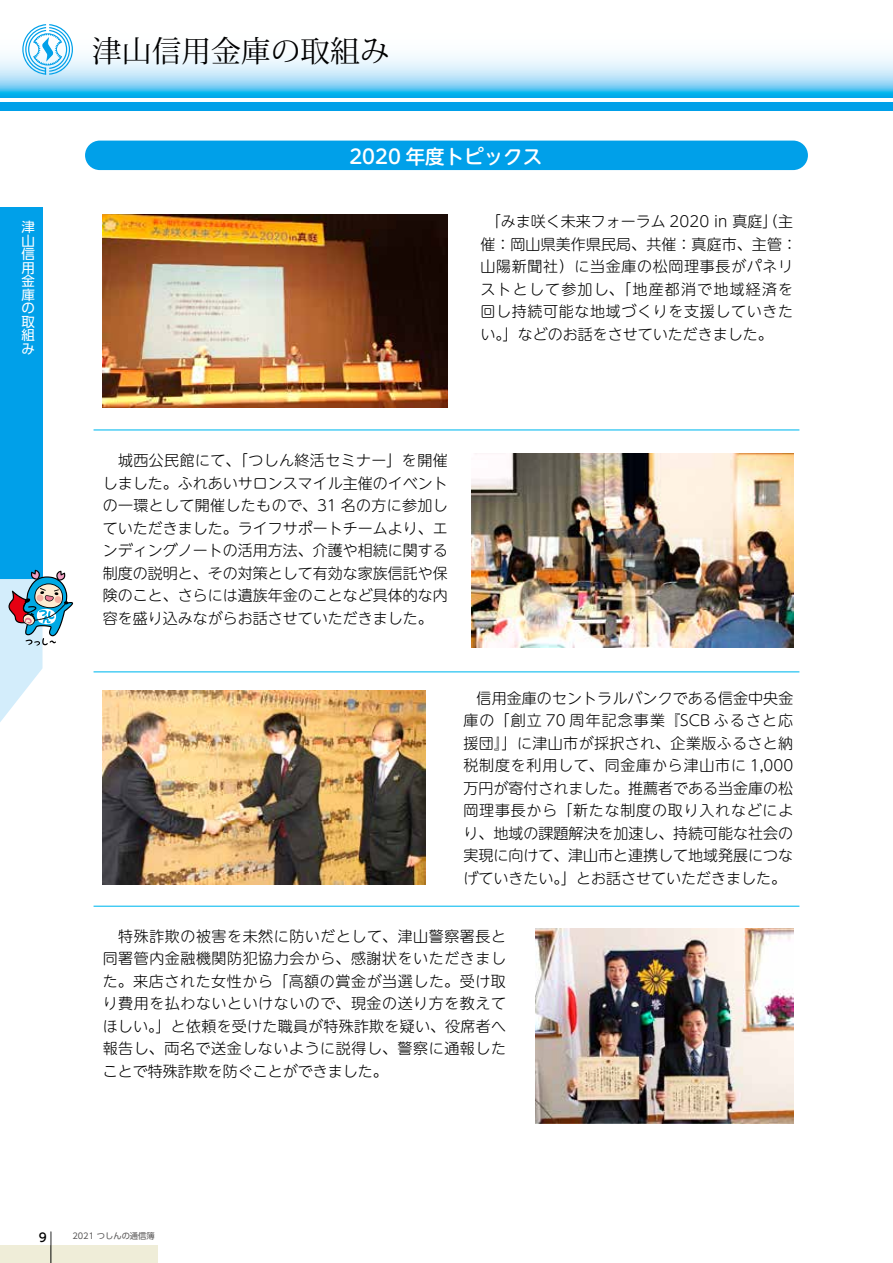
<style>
.page{position:relative;width:893px;height:1263px;background:#fff}
.page>*{position:absolute;margin:0;border:0;box-sizing:border-box;transform-origin:0 0}
.t1{font:29.7px "Koz Min Pro";color:#000}
.t2{font:500 19.5px "UD Shin M Go Pro";color:#fff}
.t3{font:300 15px/22.5px "UD Shin M Go Pro";color:#000;text-align:justify}
.t4{font:300 15px/22.5px "UD Shin M Go Pro";letter-spacing:.045em;color:#000}
.t5{font:13.5px/13.5px "UD Shin Go Pro";color:#fff;text-align:justify}
.t6{font:500 12px "UD Shin Go Pro";color:#000}
.t7{font:8.25px "UD Shin Go Pro";color:#595757}
</style>
<div class="page">
<div style="left:0;top:207px;width:43px;height:372px;background:#00a0e9"></div>
<div style="left:0;top:1245px;width:157px;height:18px;background:#efedd8"></div>
<hr style="left:51px;top:1231px;width:1px;height:32px;background:#000">
<svg style="left:51px;top:1231px;width:1px;height:14px"></svg>
<svg style="left:0;top:55px;width:893px;height:43px;background:#9edcf7"></svg>
<div style="left:0;top:102px;width:893px;height:9px;background:#00a0e9"></div>
<svg style="left:22px;top:24px;width:51px;height:51px"></svg>
<svg style="left:0;top:570px;width:74px;height:152px"></svg>
<img style="left:102px;top:691px;width:323px;height:193px">
<img style="left:471px;top:453px;width:322px;height:194px">
<img style="left:536px;top:928px;width:257px;height:195px">
<div style="left:85px;top:141px;width:723px;height:29px;background:#00a0e9;border-radius:15px"></div>
<img style="left:103px;top:214px;width:345px;height:194px">
<hr style="left:94px;top:671px;width:705px;height:1px;background:#00b9ef">
<hr style="left:94px;top:429px;width:705px;height:1px;background:#00b9ef">
<hr style="left:94px;top:906px;width:705px;height:1px;background:#00b9ef">
<h1 class="t1" style="left:92px;top:30px;width:299px">津山信用金庫の取組み</h1>
<p class="t5" style="left:22px;top:220px;width:15px">津山信用金庫の取組み</p>
<h2 class="t2" style="left:349px;top:141px;width:194px">2020 年度トピックス</h2>
<p class="t4" style="left:480px;top:210px;width:318px;text-indent:-17px">　　「みま咲く未来フォーラム 2020 in 真庭」（主催：岡山県美作県民局、共催：真庭市、主管：山陽新聞社）に当金庫の松岡理事長がパネリストとして参加し、「地産都消で地域経済を回し持続可能な地域づくりを支援していきたい。」などのお話をさせていただきました。</p>
<p class="t3" style="left:103px;top:449px;width:347px">　城西公民館にて、「つしん終活セミナー」を開催しました。ふれあいサロンスマイル主催のイベントの一環として開催したもので、31 名の方に参加していただきました。ライフサポートチームより、エンディングノートの活用方法、介護や相続に関する制度の説明と、その対策として有効な家族信託や保険のこと、さらには遺族年金のことなど具体的な内容を盛り込みながらお話させていただきました。</p>
<p class="t3" style="left:463px;top:686px;width:331px;text-indent:-17px">　　信用金庫のセントラルバンクである信金中央金庫の「創立 70 周年記念事業『SCB ふるさと応援団』」に津山市が採択され、企業版ふるさと納税制度を利用して、同金庫から津山市に 1,000万円が寄付されました。推薦者である当金庫の松岡理事長から「新たな制度の取り入れなどにより、地域の課題解決を加速し、持続可能な社会の実現に向けて、津山市と連携して地域発展につなげていきたい。」とお話させていただきました。</p>
<p class="t3" style="left:103px;top:924px;width:405px">　特殊詐欺の被害を未然に防いだとして、津山警察署長と同署管内金融機関防犯協力会から、感謝状をいただきました。来店された女性から「高額の賞金が当選した。受け取り費用を払わないといけないので、現金の送り方を教えてほしい。」と依頼を受けた職員が特殊詐欺を疑い、役席者へ報告し、両名で送金しないように説得し、警察に通報したことで特殊詐欺を防ぐことができました。</p>
<p class="t6" style="left:39px;top:1228px;width:9px">9</p>
<p class="t7" style="left:64px;top:1229px;width:92px">　2021 つしんの通信簿</p>
</div>
